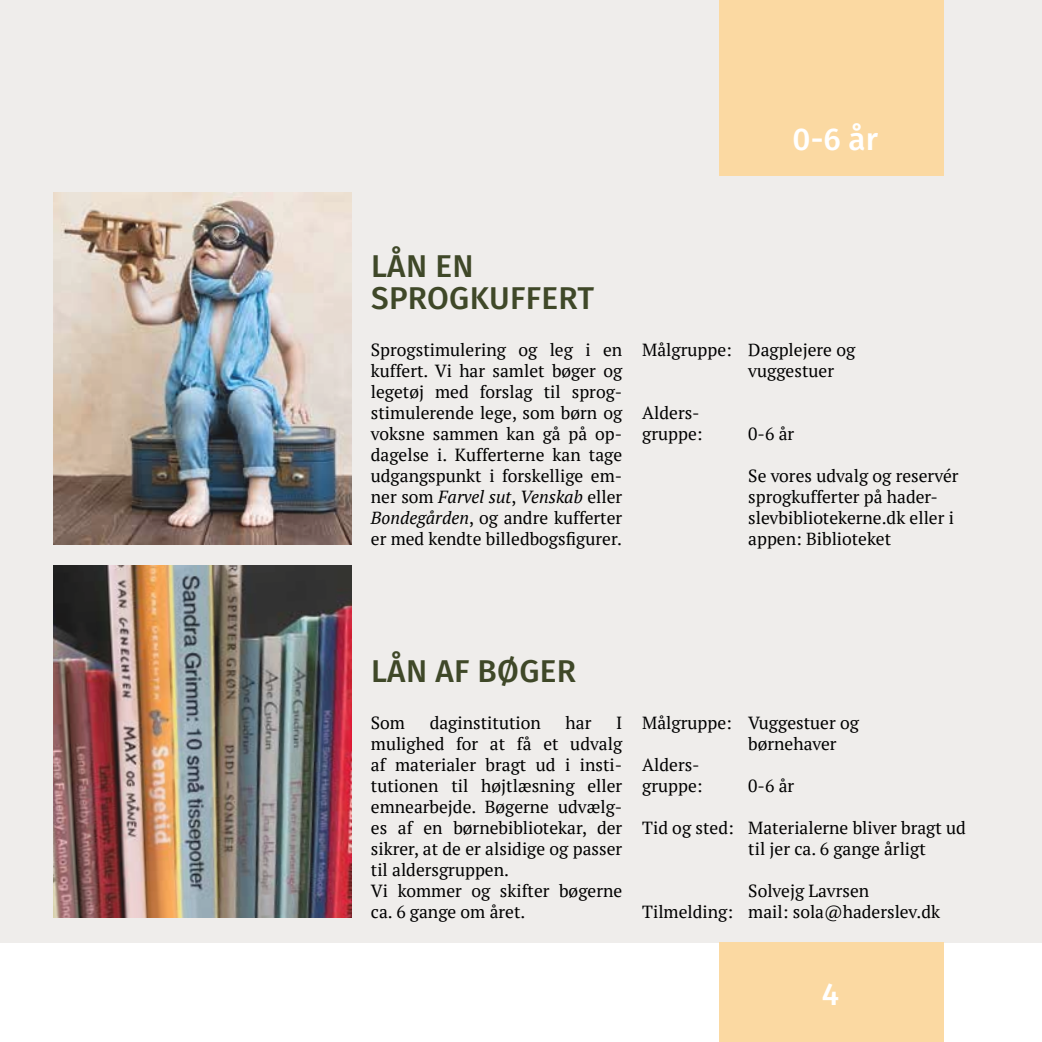
<style>
.page{position:relative;width:1042px;height:1042px;background:#fff}
.page>*{position:absolute;margin:0;border:0;box-sizing:border-box;transform-origin:0 0}
.t1{font:500 31.5px/31.5px "Fira Sans";letter-spacing:.01em;color:#3f4828}
.t2{font:500 31.5px "Fira Sans";color:#fff}
.t3{font:17.5px/21px "PT Serif";color:#000}
.s1{font-style:italic}
</style>
<div class="page">
<div style="left:0;top:0;width:1042px;height:943px;background:#efedeb"></div>
<div style="left:720px;top:943px;width:224px;height:99px;background:#fbd9a2"></div>
<div style="left:720px;top:0;width:224px;height:175px;background:#fbd9a2"></div>
<img style="left:54px;top:192px;width:297px;height:352px">
<img style="left:54px;top:565px;width:297px;height:353px">
<h1 class="t2" style="left:792px;top:114px;width:87px">0-6 år</h1>
<h1 class="t1" style="left:371px;top:249px;width:225px">LÅN EN<br>SPROGKUFFERT</h1>
<p class="t3" style="left:371px;top:339px;width:253px;text-align:justify">Sprogstimulering og leg i en kuffert. Vi har samlet bøger og legetøj med forslag til sprog&shy;stimulerende lege, som børn og voksne sammen kan gå på op&shy;dagelse i. Kufferterne kan tage udgangspunkt i forskellige em&shy;ner som <span class="s1">Farvel sut</span>, <span class="s1">Venskab</span> eller <span class="s1">Bondegården</span>, og andre kufferter er med kendte billedbogsfigurer.</p>
<p class="t3" style="left:642px;top:339px;width:91px">Målgruppe:</p>
<p class="t3" style="left:642px;top:402px;width:62px">Alders&shy;gruppe:</p>
<p class="t3" style="left:748px;top:339px;width:108px">Dagplejere og vuggestuer</p>
<p class="t3" style="left:748px;top:423px;width:47px">0-6 år</p>
<p class="t3" style="left:748px;top:465px;width:212px">Se vores udvalg og reservér sprogkufferter på hader&shy;slevbibliotekerne.dk eller i appen: Biblioteket</p>
<h1 class="t1" style="left:371px;top:654px;width:206px">LÅN AF BØGER</h1>
<p class="t3" style="left:371px;top:712px;width:36px">Som</p>
<p class="t3" style="left:430px;top:712px;width:113px">daginstitution</p>
<p class="t3" style="left:565px;top:712px;width:27px">har</p>
<p class="t3" style="left:642px;top:712px;width:91px">Målgruppe:</p>
<p class="t3" style="left:642px;top:754px;width:62px">Alders&shy;gruppe:</p>
<p class="t3" style="left:642px;top:817px;width:93px">Tid og sted:</p>
<p class="t3" style="left:371px;top:712px;width:253px;text-indent:245px">I mulighed for at få et udvalg af materialer bragt ud i insti&shy;tutionen til højtlæsning eller emnearbejde. Bøgerne udvælg&shy;es af en børnebibliotekar, der sikrer, at de er alsidige og passer til aldersgruppen.<br>Vi kommer og skifter bøgerne ca. 6 gange om året.</p>
<p class="t3" style="left:748px;top:712px;width:112px">Vuggestuer og børnehaver</p>
<p class="t3" style="left:748px;top:775px;width:47px">0-6 år</p>
<p class="t3" style="left:748px;top:817px;width:219px">Materialerne bliver bragt ud til jer ca. 6 gange årligt</p>
<p class="t3" style="left:748px;top:880px;width:193px">Solvejg Lavrsen<br>mail: sola@haderslev.dk</p>
<p class="t3" style="left:642px;top:901px;width:92px">Tilmelding:</p>
<h1 class="t2" style="left:821px;top:968px;width:19px">4</h1>
</div>
